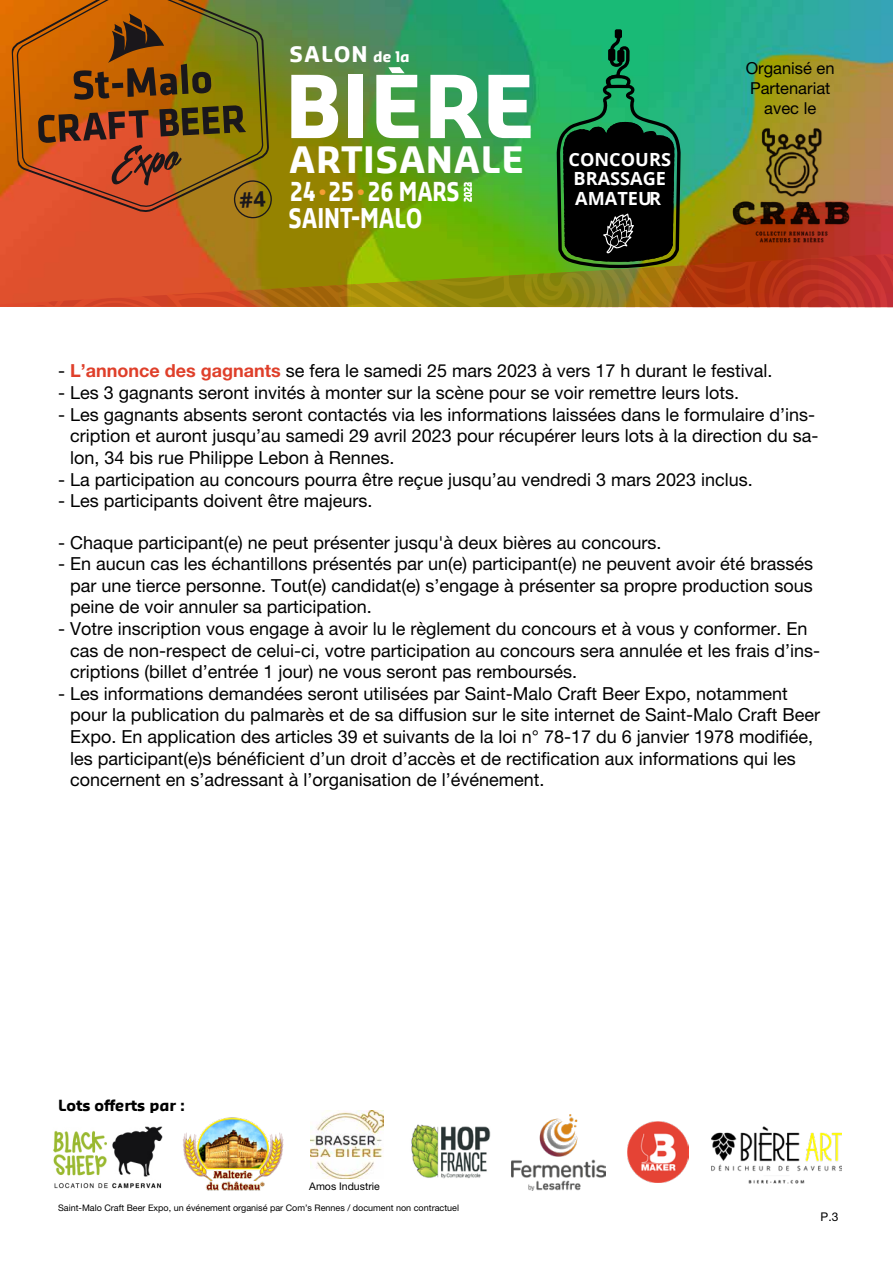
<style>
.page{position:relative;width:893px;height:1263px;background:#fff}
.page>*{position:absolute;margin:0;border:0;box-sizing:border-box;transform-origin:0 0}
.t1{font:700 84.3px "Sansa";color:#fff}
.t2{font:700 35.55px "Sansa";letter-spacing:.015em;color:#fff}
.t3{font:700 26.55px "Sansa";color:#fff;scale:.78 1}
.t4{font:700 25.5px "Sansa";color:#fff;scale:.8 1}
.t5{font:700 21.15px "Sansa";letter-spacing:.05em;color:#fff}
.t6{font:700 18.15px/19.5px "Open Sans";color:#fff}
.t7{font:18px/21.6px "Helvetica Neue LT Pro";color:#000}
.t8{font:16.5px/19.8px "Helvetica Neue LT Pro";color:#000;text-align:center}
.t9{font:700 15px "Sansa";color:#000}
.t10{font:12px "Helvetica Neue LT Pro";color:#000}
.t11{font:10.5px "Helvetica Neue LT Pro";color:#000}
.t12{font:700 10.2px "Sansa";color:#fff;scale:.8 1}
.t13{font:9px "Helvetica Neue LT Pro";color:#000}
.s1{font-size:14.25px}
.s2{font-weight:600;font-size:15.3px;color:#f59e33}
.s3{font-weight:700;color:#df3f2a}
</style>
<div class="page">
<img style="left:0;top:0;width:893px;height:13px">
<img style="left:183px;top:1117px;width:101px;height:74px">
<img style="left:627px;top:1121px;width:61px;height:61px">
<img style="left:411px;top:1124px;width:80px;height:55px">
<img style="left:711px;top:1126px;width:130px;height:58px">
<img style="left:512px;top:1114px;width:94px;height:76px">
<img style="left:53px;top:1126px;width:110px;height:63px">
<img style="left:311px;top:1111px;width:73px;height:67px">
<svg style="left:12px;top:0;width:256px;height:13px;background:#ae6b13"></svg>
<img style="left:0;top:13px;width:893px;height:295px">
<p class="t5" style="left:290px;top:40px;width:122px">SALON <span class="s1">de la</span></p>
<h1 class="t1" style="left:285px;top:52px;width:253px">BIERE</h1>
<h2 class="t2" style="left:289px;top:136px;width:237px">ARTISANALE</h2>
<h3 class="t4" style="left:290px;top:175px;width:213px">24 <span class="s2">•</span>25 <span class="s2">•</span> 26 MARS</h3>
<p class="t12" style="left:461px;top:187px;width:8px;rotate:-90deg">2</p>
<p class="t12" style="left:461px;top:202px;width:27px;rotate:-90deg">2023</p>
<h3 class="t3" style="left:288px;top:201px;width:173px">SAINT-MALO</h3>
<p class="t6" style="left:568px;top:149px;width:104px">CONCOURS<br>BRASSAGE<br>AMATEUR</p>
<p class="t8" style="left:746px;top:58px;width:90px">Organisé en<br>Partenariat avec le</p>
<p class="t7" style="left:58px;top:360px;width:716px">- <span class="s3">L’annonce des gagnants</span> se fera le samedi 25 mars 2023 à vers 17 h durant le festival.</p>
<p class="t7" style="left:58px;top:382px;width:683px">- Les 3 gagnants seront invités à monter sur la scène pour se voir remettre leurs lots.</p>
<p class="t7" style="left:70px;top:403px;width:750px;text-indent:-12px">- Les gagnants absents seront contactés via les informations laissées dans le formulaire d’ins&shy;cription et auront jusqu’au samedi 29 avril 2023 pour récupérer leurs lots à la direction du sa&shy;lon, 34 bis rue Philippe Lebon à Rennes.</p>
<p class="t7" style="left:58px;top:468px;width:696px">- La participation au concours pourra être reçue jusqu’au vendredi 3 mars 2023 inclus.</p>
<p class="t7" style="left:58px;top:490px;width:316px">- Les participants doivent être majeurs.</p>
<p class="t7" style="left:58px;top:531px;width:605px">- Chaque participant(e) ne peut présenter jusqu'à deux bières au concours.</p>
<p class="t7" style="left:70px;top:553px;width:745px;text-align:justify;text-indent:-12px">- En aucun cas les échantillons présentés par un(e) participant(e) ne peuvent avoir été brassés par une tierce personne. Tout(e) candidat(e) s’engage à présenter sa propre production sous peine de voir annuler sa participation.</p>
<p class="t7" style="left:70px;top:617px;width:752px;text-indent:-12px">- Votre inscription vous engage à avoir lu le règlement du concours et à vous y conformer. En cas de non-respect de celui-ci, votre participation au concours sera annulée et les frais d’ins&shy;criptions (billet d’entrée 1 jour) ne vous seront pas remboursés.</p>
<p class="t7" style="left:70px;top:682px;width:752px;text-indent:-12px">- Les informations demandées seront utilisées par Saint-Malo Craft Beer Expo, notamment pour la publication du palmarès et de sa diffusion sur le site internet de Saint-Malo Craft Beer Expo. En application des articles 39 et suivants de la loi n° 78-17 du 6 janvier 1978 modifiée, les participant(e)s bénéficient d’un droit d’accès et de rectification aux informations qui les concernent en s’adressant à l’organisation de l’événement.</p>
<p class="t9" style="left:58px;top:1095px;width:128px">Lots offerts par :</p>
<p class="t11" style="left:309px;top:1180px;width:72px">Amos Industrie</p>
<p class="t13" style="left:58px;top:1202px;width:402px">Saint-Malo Craft Beer Expo, un événement organisé par Com’s Rennes / document non contractuel</p>
<p class="t10" style="left:821px;top:1210px;width:19px">P.3</p>
</div>
